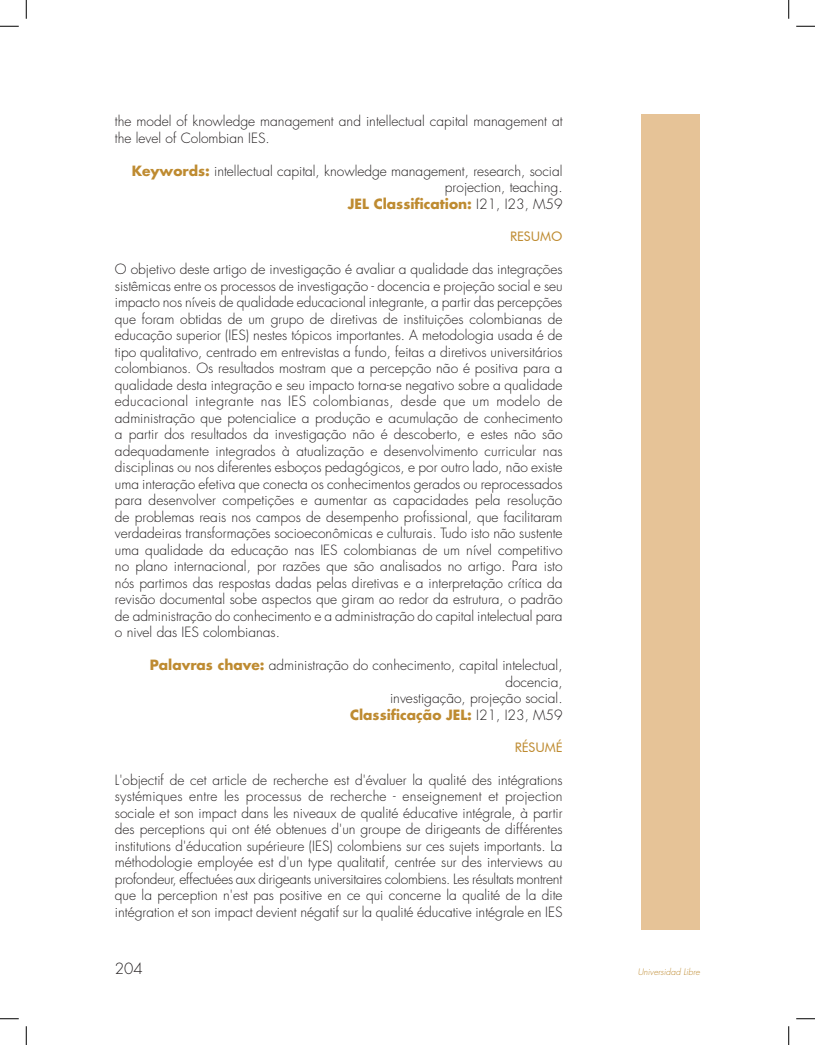
<style>
.page{position:relative;width:815px;height:1045px;background:#fff}
.page>*{position:absolute;margin:0;border:0;box-sizing:border-box;transform-origin:0 0}
.t1{font:300 15px "Futura Std";color:#231f20}
.t2{font:300 13.75px/16.5px "Futura Std";color:#231f20;text-align:right}
.t3{font:13.12px "Futura BT";color:#be8b31}
.t4{font:italic 300 8.75px "Futura Std";color:#be8b31}
.s1{font-weight:700;color:#be8b31}
</style>
<div class="page">
<div style="left:641px;top:115px;width:58px;height:815px;background:#e6c397"></div>
<svg style="left:0;top:25px;width:19px;height:2px"></svg>
<svg style="left:796px;top:25px;width:18px;height:2px"></svg>
<svg style="left:0;top:1018px;width:19px;height:1px"></svg>
<svg style="left:796px;top:1018px;width:18px;height:1px"></svg>
<svg style="left:25px;top:0;width:2px;height:19px"></svg>
<svg style="left:25px;top:1026px;width:2px;height:19px"></svg>
<svg style="left:788px;top:0;width:1px;height:19px"></svg>
<svg style="left:788px;top:1026px;width:1px;height:19px"></svg>
<p class="t2" style="left:115px;top:113px;width:449px;text-align:left">the model of knowledge management and intellectual capital management at the level of Colombian IES.</p>
<p class="t2" style="left:132px;top:163px;width:432px"><span class="s1">Keywords:</span> intellectual capital, knowledge management, research, social projection, teaching.<br><span class="s1">JEL Classification:</span> I21, I23, M59</p>
<p class="t3" style="left:510px;top:228px;width:54px">RESUMO</p>
<p class="t2" style="left:115px;top:261px;width:449px;text-align:justify">O objetivo deste artigo de investigação é avaliar a qualidade das integrações sistêmicas entre os processos de investigação - docencia e projeção social e seu impacto nos níveis de qualidade educacional integrante, a partir das percepções que foram obtidas de um grupo de diretivas de instituições colombianas de educação superior (IES) nestes tópicos importantes. A metodologia usada é de tipo qualitativo, centrado em entrevistas a fundo, feitas a diretivos universitários colombianos. Os resultados mostram que a percepção não é positiva para a qualidade desta integração e seu impacto torna-se negativo sobre a qualidade educacional integrante nas IES colombianas, desde que um modelo de administração que potencialice a produção e acumulação de conhecimento a partir dos resultados da investigação não é descoberto, e estes não são adequadamente integrados à atualização e desenvolvimento curricular nas disciplinas ou nos diferentes esboços pedagógicos, e por outro lado, não existe uma interação efetiva que conecta os conhecimentos gerados ou reprocessados para desenvolver competições e aumentar as capacidades pela resolução de problemas reais nos campos de desempenho profissional, que facilitaram verdadeiras transformações socioeconômicas e culturais. Tudo isto não sustente uma qualidade da educação nas IES colombianas de um nível competitivo no plano internacional, por razões que são analisados no artigo. Para isto nós partimos das respostas dadas pelas diretivas e a interpretação crítica da revisão documental sobe aspectos que giram ao redor da estrutura, o padrão de administração do conhecimento e a administração do capital intelectual para o nivel das IES colombianas.</p>
<p class="t2" style="left:150px;top:657px;width:414px"><span class="s1">Palavras chave:</span> administração do conhecimento, capital intelectual, docencia,<br>investigação, projeção social.<br><span class="s1">Classificação JEL:</span> I21, I23, M59</p>
<p class="t3" style="left:514px;top:739px;width:49px">RÉSUMÉ</p>
<p class="t2" style="left:115px;top:772px;width:449px;text-align:justify">L'objectif de cet article de recherche est d'évaluer la qualité des intégrations systémiques entre les processus de recherche - enseignement et projection sociale et son impact dans les niveaux de qualité éducative intégrale, à partir des perceptions qui ont été obtenues d'un groupe de dirigeants de différentes institutions d'éducation supérieure (IES) colombiens sur ces sujets importants. La méthodologie employée est d'un type qualitatif, centrée sur des interviews au profondeur, effectuées aux dirigeants universitaires colombiens. Les résultats montrent que la perception n'est pas positive en ce qui concerne la qualité de la dite intégration et son impact devient négatif sur la qualité éducative intégrale en IES</p>
<p class="t1" style="left:115px;top:959px;width:29px">204</p>
<p class="t4" style="left:637px;top:966px;width:64px">Universidad Libre</p>
</div>
